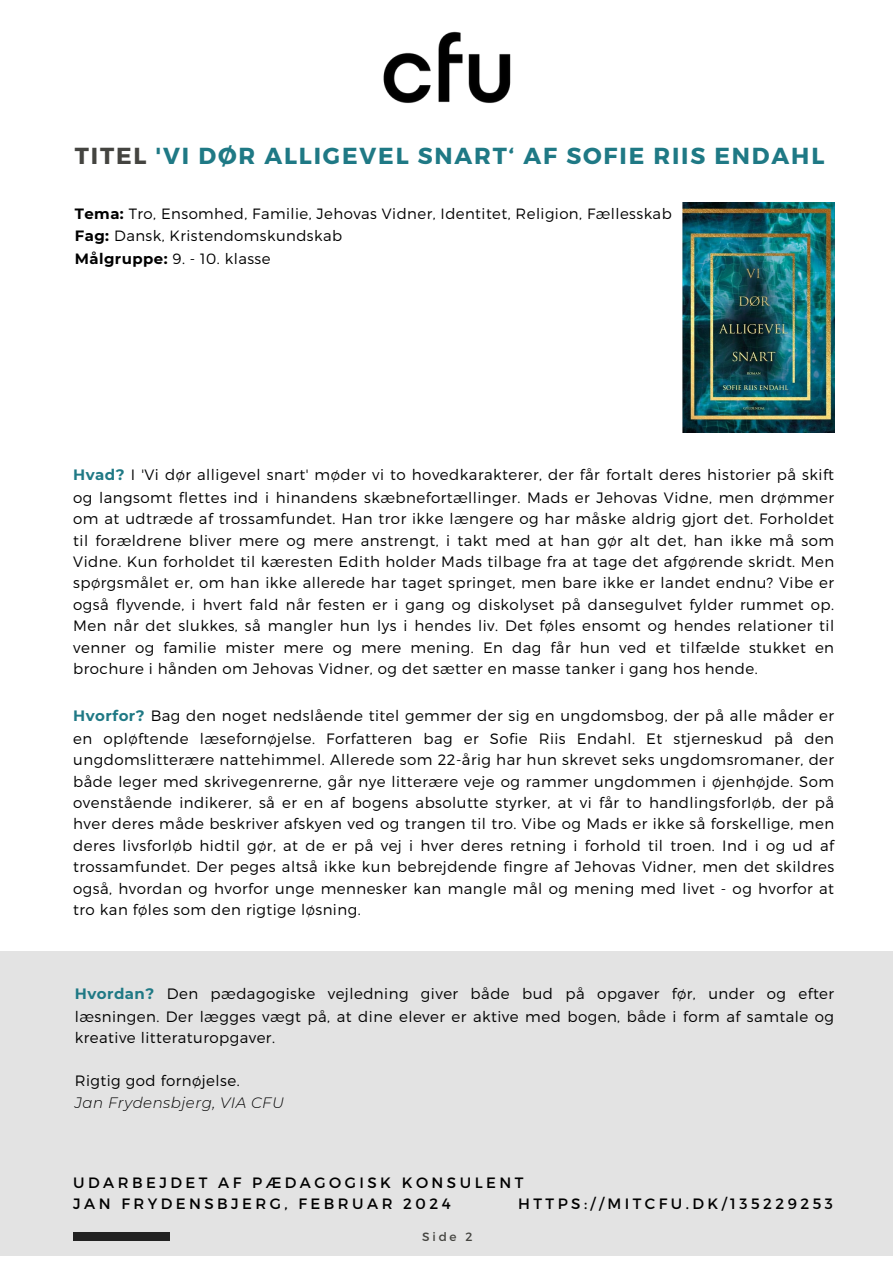
<style>
.page{position:relative;width:893px;height:1264px;background:#fff}
.page>*{position:absolute;margin:0;border:0;box-sizing:border-box;transform-origin:0 0}
.t1{font:700 23.1px "Montserrat";letter-spacing:.08em;color:#1f7985}
.t2{font:300 15px/21.5px "Montserrat";letter-spacing:.03em;color:#000;text-align:justify}
.t3{font:15px/20.2px "Montserrat";letter-spacing:.23em;color:#000}
.t4{font:italic 300 15px/21.3px "Montserrat";letter-spacing:.03em;color:#000}
.t5{font:300 14.85px/22.5px "Montserrat";letter-spacing:.03em;color:#000}
.t6{font:12px "Montserrat";color:#444440}
.s1{color:#444440}
.s2{font-weight:700}
.s3{font-weight:700;color:#1f7985}
.s4{font-style:normal}
</style>
<div class="page">
<div style="left:0;top:951px;width:892px;height:304px;background:#e3e3e3"></div>
<div style="left:73px;top:1232px;width:97px;height:9px;background:#222"></div>
<img style="left:383px;top:31px;width:128px;height:72px">
<img style="left:683px;top:203px;width:151px;height:229px">
<h1 class="t1" style="left:75px;top:140px;width:751px"><span class="s1">TITEL</span> 'VI DØR ALLIGEVEL SNART‘ AF SOFIE RIIS ENDAHL</h1>
<p class="t5" style="left:75px;top:202px;width:598px"><span class="s2">Tema:</span> Tro, Ensomhed, Familie, Jehovas Vidner, Identitet, Religion, Fællesskab<br><span class="s2">Fag:</span> Dansk, Kristendomskundskab<br><span class="s2">Målgruppe:</span> 9. - 10. klasse</p>
<h3 class="t2" style="left:73px;top:463px;width:762px"><span class="s3">Hvad?</span> I 'Vi dør alligevel snart' møder vi to hovedkarakterer, der får fortalt deres historier på skift og langsomt flettes ind i hinandens skæbnefortællinger. Mads er Jehovas Vidne, men drømmer om at udtræde af trossamfundet. Han tror ikke længere og har måske aldrig gjort det. Forholdet til forældrene bliver mere og mere anstrengt, i takt med at han gør alt det, han ikke må som Vidne. Kun forholdet til kæresten Edith holder Mads tilbage fra at tage det afgørende skridt. Men spørgsmålet er, om han ikke allerede har taget springet, men bare ikke er landet endnu? Vibe er også flyvende, i hvert fald når festen er i gang og diskolyset på dansegulvet fylder rummet op.<br>Men når det slukkes, så mangler hun lys i hendes liv. Det føles ensomt og hendes relationer til venner og familie mister mere og mere mening. En dag får hun ved et tilfælde stukket en brochure i hånden om Jehovas Vidner, og det sætter en masse tanker i gang hos hende.</h3>
<h3 class="t2" style="left:73px;top:704px;width:762px"><span class="s3">Hvorfor?</span> Bag den noget nedslående titel gemmer der sig en ungdomsbog, der på alle måder er en opløftende læsefornøjelse. Forfatteren bag er Sofie Riis Endahl. Et stjerneskud på den ungdomslitterære nattehimmel. Allerede som 22-årig har hun skrevet seks ungdomsromaner, der både leger med skrivegenrerne, går nye litterære veje og rammer ungdommen i øjenhøjde. Som ovenstående indikerer, så er en af bogens absolutte styrker, at vi får to handlingsforløb, der på hver deres måde beskriver afskyen ved og trangen til tro. Vibe og Mads er ikke så forskellige, men deres livsforløb hidtil gør, at de er på vej i hver deres retning i forhold til troen. Ind i og ud af trossamfundet. Der peges altså ikke kun bebrejdende fingre af Jehovas Vidner, men det skildres også, hvordan og hvorfor unge mennesker kan mangle mål og mening med livet - og hvorfor at tro kan føles som den rigtige løsning.</h3>
<h3 class="t2" style="left:75px;top:982px;width:760px;line-height:21.9px"><span class="s3">Hvordan?</span> Den pædagogiske vejledning giver både bud på opgaver før, under og efter læsningen. Der lægges vægt på, at dine elever er aktive med bogen, både i form af samtale og kreative litteraturopgaver.</h3>
<p class="t4" style="left:75px;top:1070px;width:211px"><span class="s4">Rigtig god fornøjelse.<br></span>Jan Frydensbjerg, VIA CFU</p>
<h3 class="t3" style="left:73px;top:1172px;width:451px">UDARBEJDET AF PÆDAGOGISK KONSULENT<br>JAN FRYDENSBJERG, FEBRUAR 2024</h3>
<h2 class="t3" style="left:518px;top:1192px;width:316px">HTTPS://MITCFU.DK/135229253</h2>
<p class="t6" style="left:422px;top:1228px;width:52px">Side 2</p>
</div>
